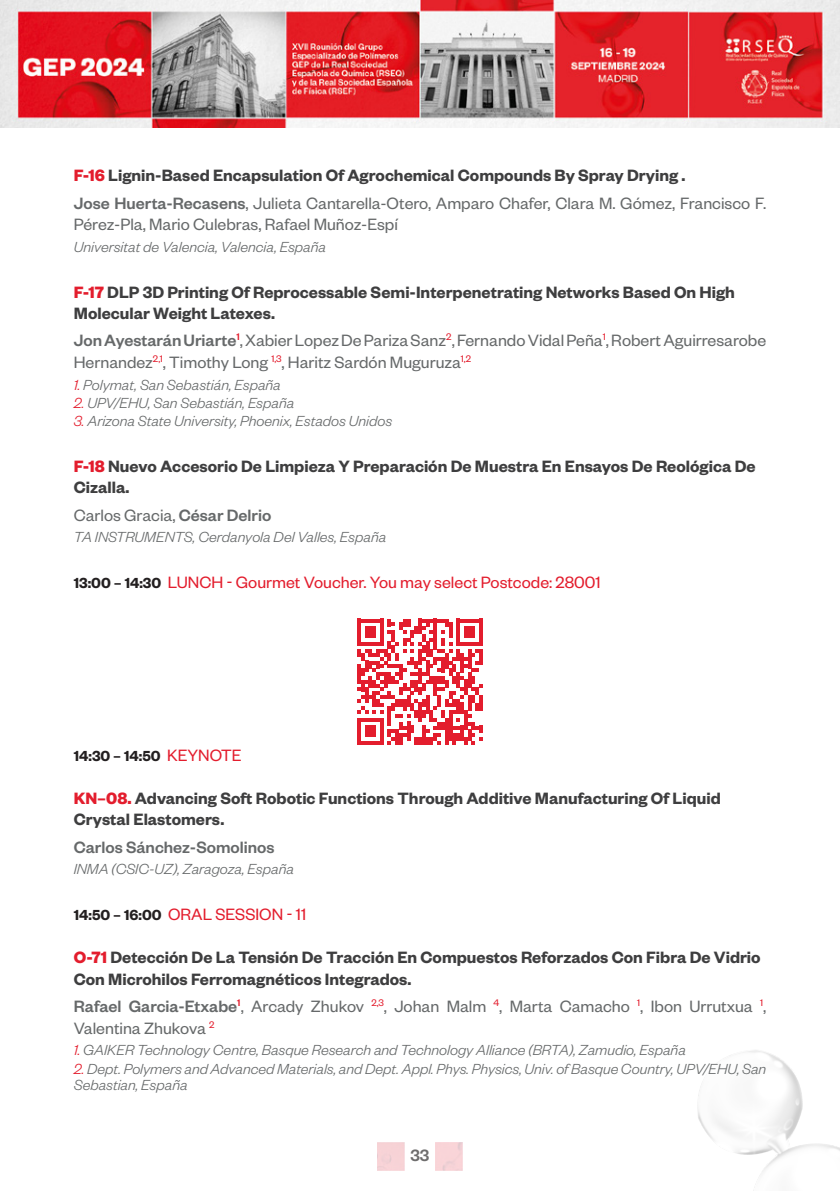
<style>
.page{position:relative;width:840px;height:1191px;background:#fff}
.page>*{position:absolute;margin:0;border:0;box-sizing:border-box;transform-origin:0 0}
.TITULO_PONENCIA{font:600 18px/21.6px "Founders Grotesk";color:#3e3e3f}
.TXT_COMUN_-_GREP{font:18px/21.6px "Founders Grotesk";color:#66696a}
.TXT_COMUN{font:18px "Founders Grotesk";color:#e31d2d}
.TXT_COMUN_-_GREP-2{font:500 18px "Founders Grotesk";color:#66696a}
.t1{font:500 18px "Founders Grotesk";color:#6e6d6d}
.FILIACIONES_-_GREP{font:italic 300 16px/16px "Founders Grotesk";color:#66696a}
.TXT_COMUN-2{font:600 16px "Founders Grotesk";color:#231f20}
.s1{font-weight:700;color:#e31d2d}
.s2{font-weight:500}
.s3{color:#e31d2d}
.s4{font-weight:600;font-size:16px;color:#231f20}
.s5{font-weight:400;font-size:18px;color:#e31d2d}
</style>
<div class="page">
<img style="left:0;top:0;width:839px;height:127px">
<img style="left:697px;top:1050px;width:142px;height:141px">
<svg style="left:357px;top:619px;width:125px;height:125px"></svg>
<p class="TITULO_PONENCIA" style="left:74px;top:164px;width:613px"><span class="s1">F-16</span> Lignin-Based Encapsulation Of Agrochemical Compounds By Spray Drying .</p>
<p class="TXT_COMUN_-_GREP" style="left:74px;top:191px;width:693px"><span class="s2">Jose Huerta-Recasens</span>, Julieta Cantarella-Otero, Amparo Chafer, Clara M. Gómez, Francisco F.<br>Pérez-Pla, Mario Culebras, Rafael Muñoz-Espí</p>
<p class="FILIACIONES_-_GREP" style="left:74px;top:238px;width:253px">Universitat de Valencia, Valencia, España</p>
<p class="TITULO_PONENCIA" style="left:74px;top:280px;width:662px"><span class="s1">F-17</span> DLP 3D Printing Of Reprocessable Semi-Interpenetrating Networks Based On High<br>Molecular Weight Latexes.</p>
<p class="TXT_COMUN_-_GREP" style="left:74px;top:329px;width:693px"><span class="s2">Jon Ayestarán Uriarte</span><sup>1</sup>, Xabier Lopez De Pariza Sanz<sup>2</sup>, Fernando Vidal Peña<sup>1</sup>, Robert Aguirresarobe<br>Hernandez<sup>2,1</sup>, Timothy Long <sup>1,3</sup>, Haritz Sardón Muguruza<sup>1,2</sup></p>
<p class="FILIACIONES_-_GREP" style="left:74px;top:376px;width:208px"><span class="s3">1.</span> Polymat, San Sebastián, España</p>
<p class="FILIACIONES_-_GREP" style="left:74px;top:394px;width:222px"><span class="s3">2.</span> UPV/EHU, San Sebastián, España</p>
<p class="FILIACIONES_-_GREP" style="left:74px;top:412px;width:320px"><span class="s3">3.</span> Arizona State University, Phoenix, Estados Unidos</p>
<p class="TITULO_PONENCIA" style="left:74px;top:454px;width:683px"><span class="s1">F-18</span> Nuevo Accesorio De Limpieza Y Preparación De Muestra En Ensayos De Reológica De<br>Cizalla.</p>
<p class="TXT_COMUN_-_GREP" style="left:74px;top:503px;width:199px">Carlos Gracia, <span class="s2">César Delrio</span></p>
<p class="FILIACIONES_-_GREP" style="left:74px;top:528px;width:314px">TA INSTRUMENTS, Cerdanyola Del Valles, España</p>
<p class="TXT_COMUN" style="left:74px;top:571px;width:528px"><span class="s4">13:00 – 14:30</span> LUNCH - Gourmet Voucher. You may select Postcode: 28001</p>
<p class="TXT_COMUN-2" style="left:74px;top:745px;width:169px">14:30 – 14:50 <span class="s5">KEYNOTE</span></p>
<p class="TITULO_PONENCIA" style="left:74px;top:786px;width:648px"><span class="s1">KN–08.</span> Advancing Soft Robotic Functions Through Additive Manufacturing Of Liquid<br>Crystal Elastomers.</p>
<p class="TXT_COMUN_-_GREP-2" style="left:74px;top:835px;width:202px">Carlos Sánchez-Somolinos</p>
<p class="FILIACIONES_-_GREP" style="left:74px;top:860px;width:221px">INMA (CSIC-UZ), Zaragoza, España</p>
<p class="TXT_COMUN" style="left:74px;top:903px;width:234px"><span class="s4">14:50 – 16:00</span> ORAL SESSION - 11</p>
<p class="TITULO_PONENCIA" style="left:74px;top:945px;width:688px"><span class="s1">O-71</span> Detección De La Tensión De Tracción En Compuestos Reforzados Con Fibra De Vidrio<br>Con Microhilos Ferromagnéticos Integrados.</p>
<p class="TXT_COMUN_-_GREP" style="left:74px;top:994px;width:693px"><span class="s2">Rafael Garcia-Etxabe</span><sup>1</sup>, Arcady Zhukov <sup>2,3</sup>, Johan Malm <sup>4</sup>, Marta Camacho <sup>1</sup>, Ibon Urrutxua <sup>1</sup>,<br>Valentina Zhukova <sup>2</sup></p>
<p class="FILIACIONES_-_GREP" style="left:74px;top:1041px;width:613px"><span class="s3">1.</span> GAIKER Technology Centre, Basque Research and Technology Alliance (BRTA), Zamudio, España</p>
<p class="FILIACIONES_-_GREP" style="left:74px;top:1059px;width:693px"><span class="s3">2.</span> Dept. Polymers and Advanced Materials, and Dept. Appl. Phys. Physics, Univ. of Basque Country, UPV/EHU, San<br>Sebastian, España</p>
<p class="t1" style="left:410px;top:1144px;width:21px">33</p>
</div>
